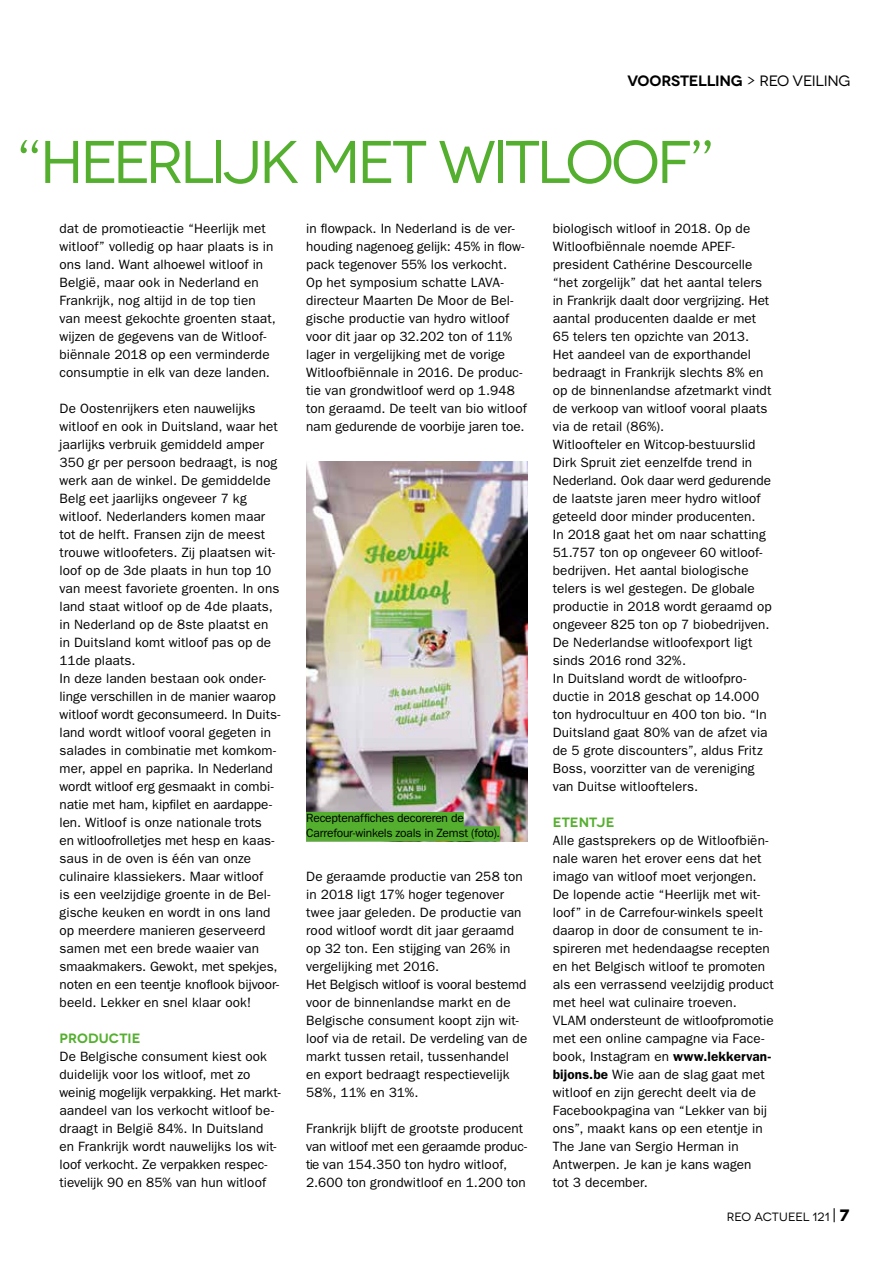
<style>
.page{position:relative;width:893px;height:1263px;background:#fff}
.page>*{position:absolute;margin:0;border:0;box-sizing:border-box;transform-origin:0 0}
.t1{font:60px "Novecentowide";letter-spacing:-.06em;color:#54af2e}
.t2{font:600 15px "Novecentowide";letter-spacing:-.02em;color:#000}
.t3{font:13.5px/18px "Franklin Gothic";letter-spacing:.005em;color:#000}
.t4{font:600 13.5px "Novecentowide";letter-spacing:.005em;color:#54af2e}
.t5{font:12px/14.4px "ITC Franklin Gothic Std";letter-spacing:-.02em;color:#000}
.t6{font:12px "Novecentowide";letter-spacing:.005em;color:#000}
.s1{font-weight:400}
.s2{font-weight:600}
.s3{font-family:"Novecentoslabcondensed";font-size:16.5px}
.s4{font-weight:700;font-size:16.5px}
</style>
<div class="page">
<img style="left:306px;top:461px;width:221px;height:380px">
<div style="left:306px;top:812px;width:158px;height:15px;background:#54af2e"></div>
<div style="left:306px;top:826px;width:194px;height:15px;background:#54af2e"></div>
<p class="t2" style="left:627px;top:71px;width:224px">VOORSTELLING <span class="s1">&gt; REO VEILING</span></p>
<h1 class="t1" style="left:15px;top:127px;width:703px">“HEERLIJK MET WITLOOF”</h1>
<p class="t3" style="left:60px;top:219px;width:218px">dat de promotieactie “Heerlijk met witloof” volledig op haar plaats is in ons land. Want alhoewel witloof in België, maar ook in Nederland en Frankrijk, nog altijd in de top tien van meest gekochte groenten staat, wijzen de gegevens van de Witloof&shy;biënnale 2018 op een verminderde consumptie in elk van deze landen.</p>
<p class="t3" style="left:60px;top:399px;width:222px">De Oostenrijkers eten nauwelijks witloof en ook in Duitsland, waar het jaarlijks verbruik gemiddeld amper 350 gr per persoon bedraagt, is nog werk aan de winkel. De gemiddelde Belg eet jaarlijks ongeveer 7 kg witloof. Nederlanders komen maar tot de helft. Fransen zijn de meest trouwe witloofeters. Zij plaatsen wit&shy;loof op de 3de plaats in hun top 10 van meest favoriete groenten. In ons land staat witloof op de 4de plaats, in Nederland op de 8ste plaatst en in Duitsland komt witloof pas op de 11de plaats.<br>In deze landen bestaan ook onder&shy;linge verschillen in de manier waarop witloof wordt geconsumeerd. In Duits&shy;land wordt witloof vooral gegeten in salades in combinatie met komkom&shy;mer, appel en paprika. In Nederland wordt witloof erg gesmaakt in combi&shy;natie met ham, kipfilet en aardappe&shy;len. Witloof is onze nationale trots<br>en witloofrolletjes met hesp en kaas&shy;saus in de oven is één van onze culinaire klassiekers. Maar witloof<br>is een veelzijdige groente in de Bel&shy;gische keuken en wordt in ons land op meerdere manieren geserveerd samen met een brede waaier van smaakmakers. Gewokt, met spekjes, noten en een teentje knoflook bijvoor&shy;beeld. Lekker en snel klaar ook!</p>
<p class="t4" style="left:60px;top:1030px;width:83px">PRODUCTIE</p>
<p class="t3" style="left:60px;top:1047px;width:223px">De Belgische consument kiest ook duidelijk voor los witloof, met zo weinig mogelijk verpakking. Het markt&shy;aandeel van los verkocht witloof be&shy;draagt in België 84%. In Duitsland en Frankrijk wordt nauwelijks los wit&shy;loof verkocht. Ze verpakken respec&shy;tievelijk 90 en 85% van hun witloof</p>
<p class="t3" style="left:306px;top:219px;width:222px">in flowpack. In Nederland is de ver&shy;houding nagenoeg gelijk: 45% in flow&shy;pack tegenover 55% los verkocht.<br>Op het symposium schatte LAVA&shy;directeur Maarten De Moor de Bel&shy;gische productie van hydro witloof voor dit jaar op 32.202 ton of 11% lager in vergelijking met de vorige Witloofbiënnale in 2016. De produc&shy;tie van grondwitloof werd op 1.948 ton geraamd. De teelt van bio witloof nam gedurende de voorbije jaren toe.</p>
<p class="t5" style="left:306px;top:811px;width:195px">Receptenaffiches decoreren de<br>Carrefour-winkels zoals in Zemst (foto).</p>
<p class="t3" style="left:306px;top:867px;width:223px">De geraamde productie van 258 ton in 2018 ligt 17% hoger tegenover twee jaar geleden. De productie van rood witloof wordt dit jaar geraamd op 32 ton. Een stijging van 26% in vergelijking met 2016.<br>Het Belgisch witloof is vooral bestemd voor de binnenlandse markt en de<br>Belgische consument koopt zijn wit&shy;loof via de retail. De verdeling van de markt tussen retail, tussenhandel<br>en export bedraagt respectievelijk<br>58%, 11% en 31%.</p>
<p class="t3" style="left:306px;top:1119px;width:223px">Frankrijk blijft de grootste producent van witloof met een geraamde produc&shy;tie van 154.350 ton hydro witloof, 2.600 ton grondwitloof en 1.200 ton</p>
<p class="t3" style="left:553px;top:219px;width:220px">biologisch witloof in 2018. Op de Witloofbiënnale noemde APEF&shy;president Cathérine Descourcelle “het zorgelijk” dat het aantal telers in Frankrijk daalt door vergrijzing. Het aantal producenten daalde er met 65 telers ten opzichte van 2013.<br>Het aandeel van de exporthandel bedraagt in Frankrijk slechts 8% en op de binnenlandse afzetmarkt vindt de verkoop van witloof vooral plaats via de retail (86%).<br>Witloofteler en Witcop-bestuurslid Dirk Spruit ziet eenzelfde trend in Nederland. Ook daar werd gedurende de laatste jaren meer hydro witloof geteeld door minder producenten.<br>In 2018 gaat het om naar schatting 51.757 ton op ongeveer 60 witloof&shy;bedrijven. Het aantal biologische telers is wel gestegen. De globale productie in 2018 wordt geraamd op ongeveer 825 ton op 7 biobedrijven.<br>De Nederlandse witloofexport ligt sinds 2016 rond 32%.<br>In Duitsland wordt de witloofpro&shy;ductie in 2018 geschat op 14.000 ton hydrocultuur en 400 ton bio. “In Duitsland gaat 80% van de afzet via de 5 grote discounters”, aldus Fritz Boss, voorzitter van de vereniging van Duitse witlooftelers.</p>
<p class="t4" style="left:553px;top:814px;width:63px">ETENTJE</p>
<p class="t3" style="left:553px;top:831px;width:223px">Alle gastsprekers op de Witloofbiën&shy;nale waren het erover eens dat het imago van witloof moet verjongen.<br>De lopende actie “Heerlijk met wit&shy;loof” in de Carrefour-winkels speelt daarop in door de consument te in&shy;spireren met hedendaagse recepten en het Belgisch witloof te promoten als een verrassend veelzijdig product met heel wat culinaire troeven.<br>VLAM ondersteunt de witloofpromotie met een online campagne via Face&shy;book, Instagram en <span class="s2">www.lekkervan&shy;bijons.be</span> Wie aan de slag gaat met witloof en zijn gerecht deelt via de Facebookpagina van “Lekker van bij ons”, maakt kans op een etentje in The Jane van Sergio Herman in Antwerpen. Je kan je kans wagen<br>tot 3 december.</p>
<p class="t6" style="left:727px;top:1209px;width:124px">REO ACTUEEL 121 <span class="s3">|</span> <span class="s4">7</span></p>
</div>
